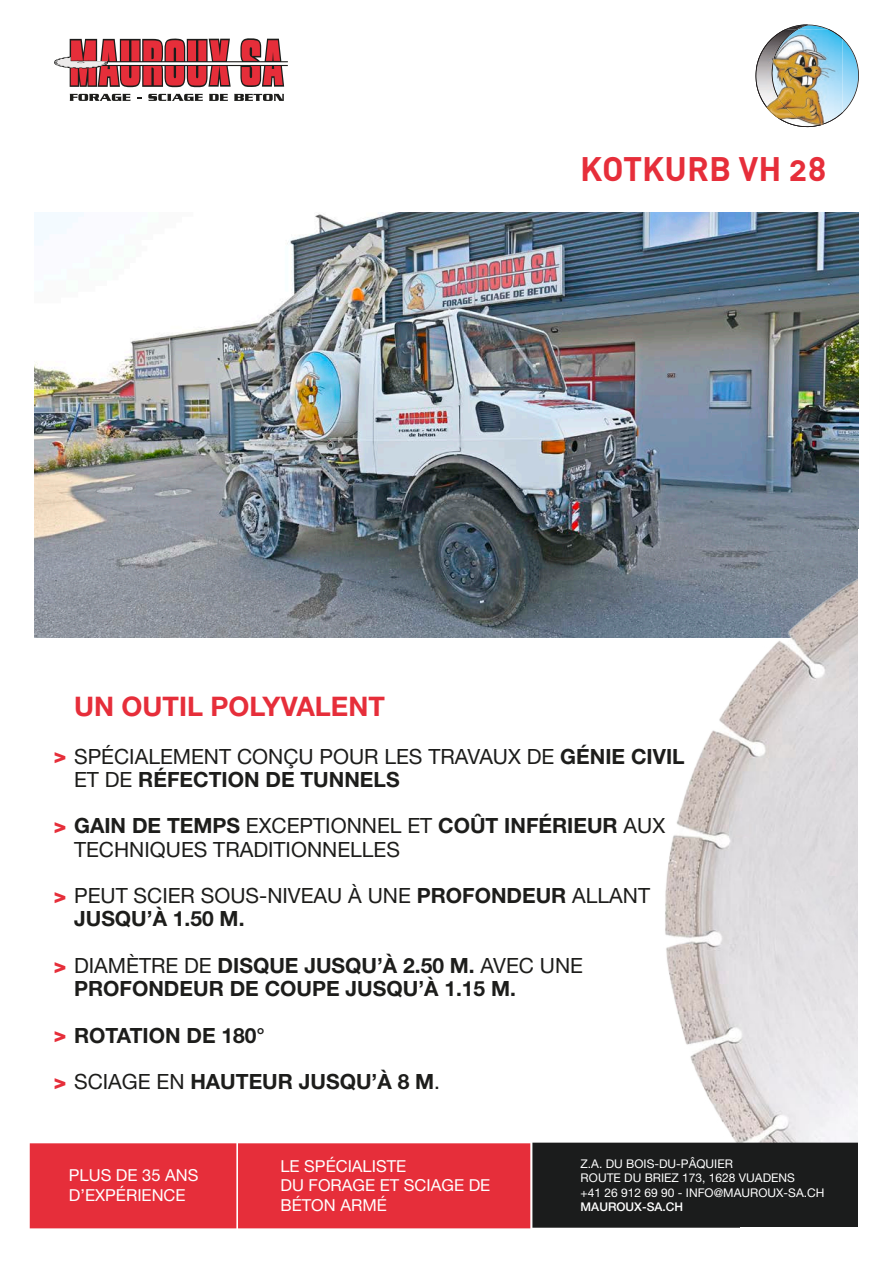
<style>
.page{position:relative;width:893px;height:1263px;background:#fff}
.page>*{position:absolute;margin:0;border:0;box-sizing:border-box;transform-origin:0 0}
.t1{font:33.6px "DIN Bold Alternate";color:#e62e3a}
.t2{font:700 27px "Helvetica Neue LT Std";color:#e62e3a}
.t3{font:21px/23.2px "Helvetica Neue LT Std";color:#1d1d1b}
.t4{font:700 21px/23.2px "Helvetica Neue LT Std";color:#1d1d1b}
.t5{font:16.5px/19.8px "Helvetica Neue LT Pro";color:#fff}
.t6{font:12px "Helvetica Neue LT Pro";color:#fff}
.t7{font:500 12px "Helvetica Neue LT Std";color:#fff}
.s1{font-weight:800;color:#e62e3a}
.s2{font-weight:700}
.s3{font-weight:400}
</style>
<div class="page">
<img style="left:34px;top:213px;width:825px;height:425px">
<img style="left:649px;top:492px;width:210px;height:651px">
<div style="left:30px;top:1143px;width:206px;height:85px;background:#e62e3a"></div>
<div style="left:238px;top:1143px;width:292px;height:85px;background:#e62e3a"></div>
<div style="left:532px;top:1143px;width:331px;height:85px;background:#1b1c1c"></div>
<svg style="left:54px;top:38px;width:234px;height:49px"></svg>
<svg style="left:209px;top:94px;width:19px;height:7px"></svg>
<svg style="left:234px;top:94px;width:50px;height:7px"></svg>
<svg style="left:70px;top:94px;width:61px;height:7px"></svg>
<svg style="left:148px;top:94px;width:55px;height:7px"></svg>
<svg style="left:755px;top:24px;width:104px;height:104px"></svg>
<img style="left:823px;top:29px;width:20px;height:71px">
<img style="left:827px;top:29px;width:16px;height:10px">
<img style="left:823px;top:100px;width:20px;height:26px">
<img style="left:756px;top:29px;width:67px;height:98px">
<div style="left:859px;top:529px;width:34px;height:734px;background:#fff"></div>
<p class="t1" style="left:580px;top:147px;width:248px">KOTKURB VH 28</p>
<p class="t2" style="left:74px;top:690px;width:312px">UN OUTIL POLYVALENT</p>
<p class="t3" style="left:74px;top:744px;width:612px;text-indent:-20px"><span class="s1">&gt;</span> SPÉCIALEMENT CONÇU POUR LES TRAVAUX DE <span class="s2">GÉNIE CIVIL<br></span>ET DE <span class="s2">RÉFECTION DE TUNNELS</span></p>
<p class="t3" style="left:74px;top:814px;width:593px;text-indent:-20px"><span class="s1">&gt;</span> <span class="s2">GAIN DE TEMPS</span> EXCEPTIONNEL ET <span class="s2">COÛT INFÉRIEUR</span> AUX<br>TECHNIQUES TRADITIONNELLES</p>
<p class="t3" style="left:74px;top:884px;width:577px;text-indent:-20px"><span class="s1">&gt;</span> PEUT SCIER SOUS-NIVEAU À UNE <span class="s2">PROFONDEUR</span> ALLANT<br><span class="s2">JUSQU’À 1.50 M.</span></p>
<p class="t4" style="left:74px;top:953px;width:510px;text-indent:-20px"><span class="s1">&gt;</span> <span class="s3">DIAMÈTRE DE</span> DISQUE JUSQU’À 2.50 M. <span class="s3">AVEC UNE<br></span>PROFONDEUR DE COUPE JUSQU’À 1.15 M.</p>
<p class="t4" style="left:54px;top:1023px;width:212px"><span class="s1">&gt;</span> ROTATION DE 180°</p>
<p class="t4" style="left:54px;top:1069px;width:388px"><span class="s1">&gt;</span> <span class="s3">SCIAGE EN</span> HAUTEUR JUSQU’À 8 M<span class="s3">.</span></p>
<p class="t5" style="left:69px;top:1165px;width:131px">PLUS DE 35 ANS</p>
<p class="t5" style="left:69px;top:1185px;width:118px">D’EXPÉRIENCE</p>
<p class="t5" style="left:280px;top:1156px;width:127px">LE SPÉCIALISTE</p>
<p class="t5" style="left:280px;top:1175px;width:211px">DU FORAGE ET SCIAGE DE<br>BÉTON ARMÉ</p>
<p class="t6" style="left:581px;top:1156px;width:154px">Z.A. DU BOIS-DU-PÂQUIER</p>
<p class="t6" style="left:581px;top:1171px;width:216px">ROUTE DU BRIEZ 173, 1628 VUADENS</p>
<p class="t6" style="left:581px;top:1185px;width:245px">+41 26 912 69 90 - INFO@MAUROUX-SA.CH</p>
<p class="t7" style="left:581px;top:1199px;width:104px">MAUROUX-SA.CH</p>
</div>
